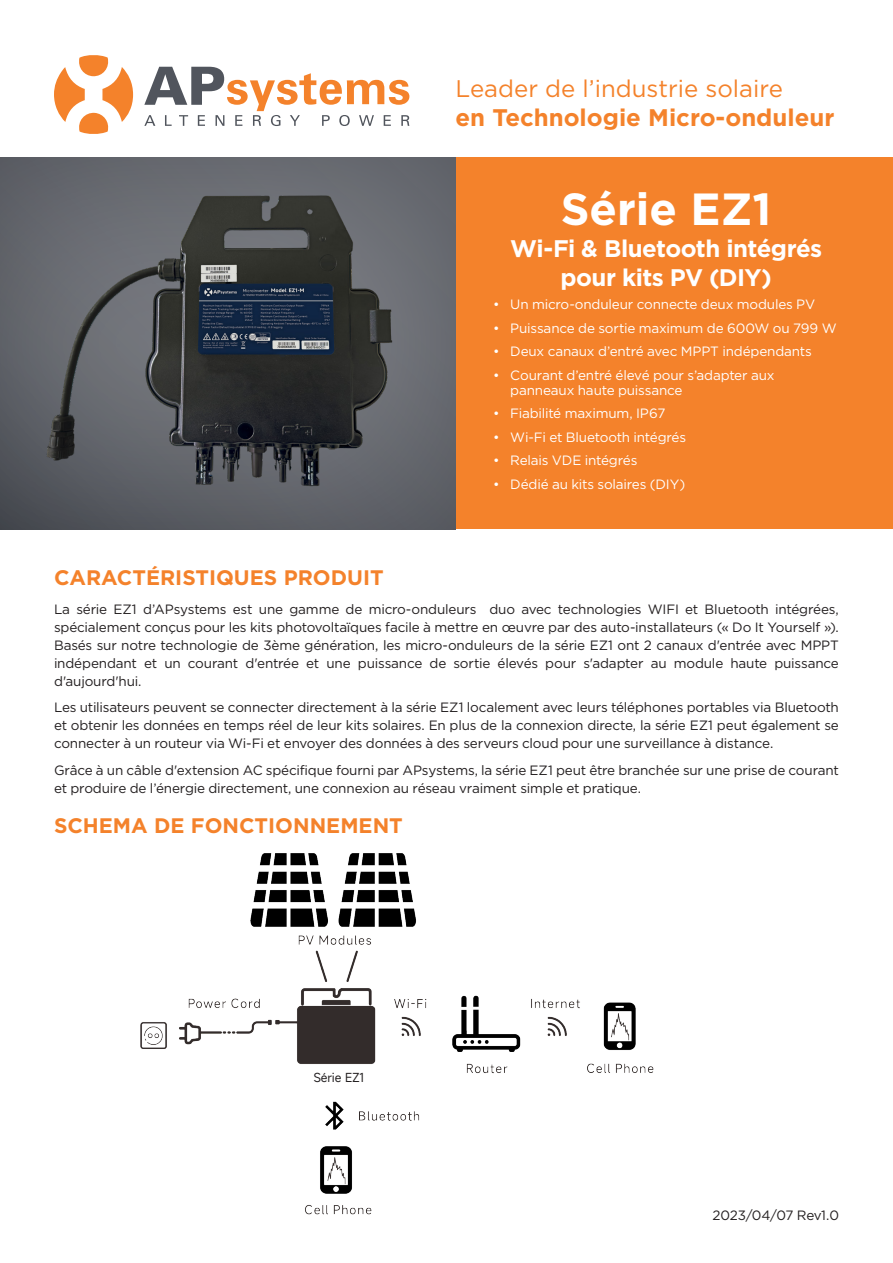
<style>
.page{position:relative;width:893px;height:1263px;background:#fff}
.page>*{position:absolute;margin:0;border:0;box-sizing:border-box;transform-origin:0 0}
.t1{font:700 45px "Gotham";color:#fff}
.t2{font:700 24px "Gotham";letter-spacing:-.025em;color:#fff}
.t3{font:700 24px "Gotham";color:#f4822b}
.t4{font:24px "Gotham";color:#f4822b}
.t5{font:700 21px "Gotham";color:#f4822b}
.t6{font:13.5px/18px "Gotham";letter-spacing:-.015em;color:#231f20;text-align:justify}
.t7{font:13.5px/15px "Gotham";letter-spacing:-.015em;color:#fff}
.t8{font:12px "Mi Sans";letter-spacing:-.005em;color:#231f20}
</style>
<div class="page">
<div style="left:455px;top:156px;width:438px;height:373px;background:#f4822b"></div>
<div style="left:0;top:156px;width:456px;height:375px;background:#66686f"></div>
<img style="left:0;top:160px;width:411px;height:371px">
<img style="left:140px;top:854px;width:514px;height:361px">
<div style="left:249px;top:1073px;width:180px;height:22px;background:#fff"></div>
<svg style="left:54px;top:55px;width:79px;height:79px"></svg>
<svg style="left:144px;top:67px;width:265px;height:59px"></svg>
<p class="t4" style="left:455px;top:73px;width:329px">Leader de l’industrie solaire</p>
<p class="t3" style="left:455px;top:102px;width:380px">en Technologie Micro-onduleur</p>
<p class="t5" style="left:54px;top:563px;width:331px">CARACTÉRISTIQUES PRODUIT</p>
<p class="t1" style="left:561px;top:179px;width:212px">Série EZ1</p>
<p class="t2" style="left:510px;top:233px;width:314px">Wi-Fi &amp; Bluetooth intégrés</p>
<p class="t2" style="left:560px;top:261px;width:213px">pour kits PV (DIY)</p>
<p class="t7" style="left:493px;top:297px;width:323px">• Un micro-onduleur connecte deux modules PV</p>
<p class="t7" style="left:493px;top:320px;width:345px">• Puissance de sortie maximum de 600W ou 799 W</p>
<p class="t7" style="left:493px;top:344px;width:320px">• Deux canaux d’entré avec MPPT indépendants</p>
<p class="t7" style="left:510px;top:367px;width:266px;text-indent:-17px">• Courant d’entré élevé pour s’adapter aux panneaux haute puissance</p>
<p class="t7" style="left:493px;top:406px;width:174px">• Fiabilité maximum, IP67</p>
<p class="t7" style="left:493px;top:429px;width:194px">• Wi-Fi et Bluetooth intégrés</p>
<p class="t7" style="left:493px;top:453px;width:146px">• Relais VDE intégrés</p>
<p class="t7" style="left:493px;top:476px;width:194px">• Dédié au kits solaires (DIY)</p>
<p class="t6" style="left:54px;top:600px;width:786px">La série EZ1 d’APsystems est une gamme de micro-onduleurs duo avec technologies WIFI et Bluetooth intégrées, spécialement conçus pour les kits photovoltaïques facile à mettre en œuvre par des auto-installateurs (« Do It Yourself »).<br>Basés sur notre technologie de 3ème génération, les micro-onduleurs de la série EZ1 ont 2 canaux d'entrée avec MPPT indépendant et un courant d'entrée et une puissance de sortie élevés pour s'adapter au module haute puissance d'aujourd'hui.</p>
<p class="t6" style="left:54px;top:698px;width:786px">Les utilisateurs peuvent se connecter directement à la série EZ1 localement avec leurs téléphones portables via Bluetooth et obtenir les données en temps réel de leur kits solaires. En plus de la connexion directe, la série EZ1 peut également se connecter à un routeur via Wi-Fi et envoyer des données à des serveurs cloud pour une surveillance à distance.</p>
<p class="t6" style="left:54px;top:761px;width:786px">Grâce à un câble d'extension AC spécifique fourni par APsystems, la série EZ1 peut être branchée sur une prise de courant et produire de l’énergie directement, une connexion au réseau vraiment simple et pratique.</p>
<p class="t5" style="left:54px;top:812px;width:350px">SCHEMA DE FONCTIONNEMENT</p>
<p class="t8" style="left:314px;top:1069px;width:52px">Série EZ1</p>
<p class="t6" style="left:713px;top:1206px;width:128px">2023/04/07 Rev1.0</p>
</div>
